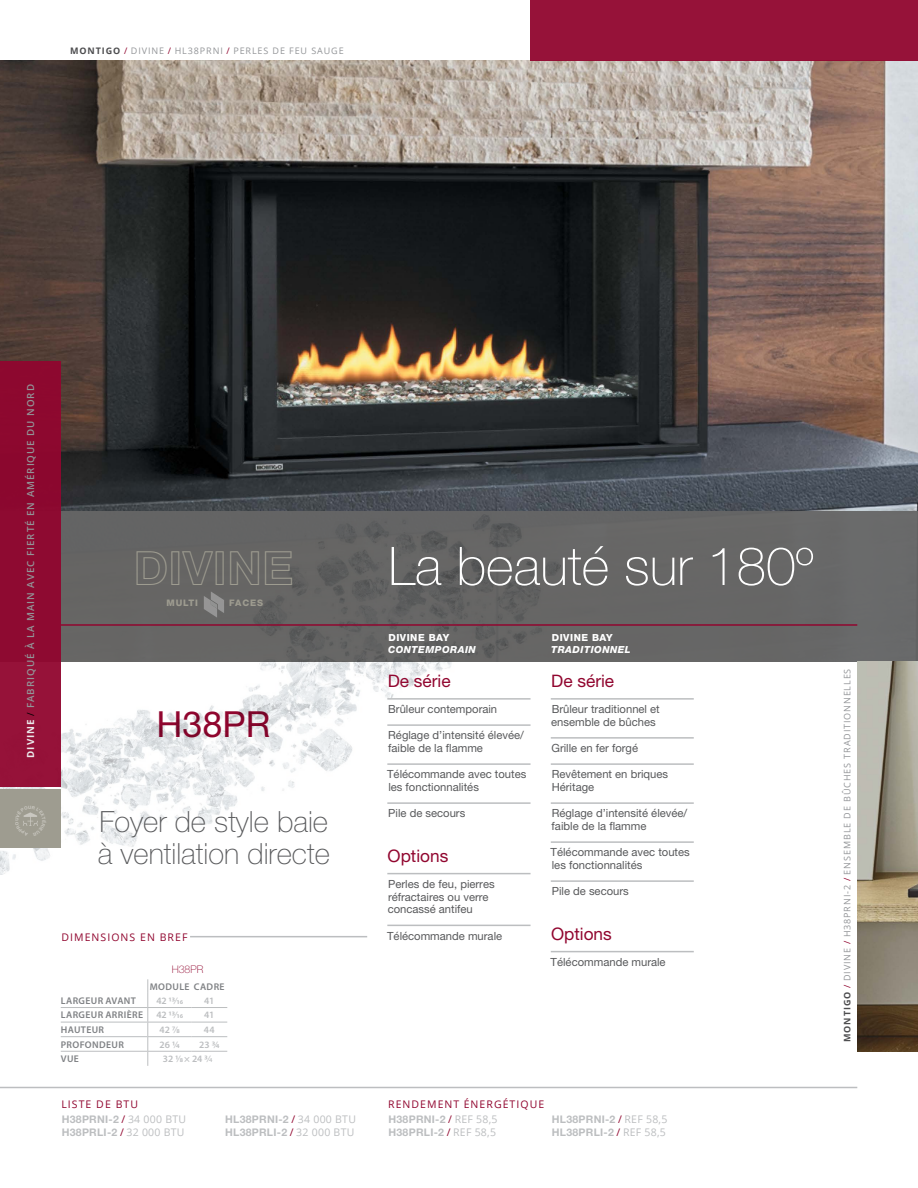
<style>
.page{position:relative;width:918px;height:1188px;background:#fff}
.page>*{position:absolute;margin:0;border:0;box-sizing:border-box;transform-origin:0 0}
.t1{font:100 53.25px "Helvetica Neue LT Pro";color:#fff}
.t2{font:47.25px "Helvetica Neue LT Pro Bd Ou";letter-spacing:.005em;color:#9e9c90}
.t3{font:36px "Helvetica Neue LT Pro";color:#91062f}
.t4{font:100 29.25px/32.2px "Helvetica Neue LT Pro";color:#58595b}
.t5{font:17.25px "Helvetica Neue LT Pro";color:#91062f}
.t6{font:11.25px/12.8px "Helvetica Neue LT Pro";color:#58595b}
.t7{font:700 10.5px "Helvetica Neue LT Pro";letter-spacing:.025em;color:#bcbec0}
.t8{font:10.5px "Open Sans";letter-spacing:.1em;color:#91062f}
.t9{font:100 10.5px "Helvetica Neue LT Pro";color:#91062f}
.t10{font:600 9.75px "Myriad Pro";letter-spacing:.04em;color:#808285}
.t11{font:600 9.75px "Open Sans";letter-spacing:.1em;color:#939598}
.t12{font:600 9.75px "Myriad Pro";letter-spacing:.02em;color:#bcbec0}
.t13{font:italic 800 9.75px "Helvetica Neue LT Pro";letter-spacing:.05em;color:#fff}
.t14{font:800 9.75px "Helvetica Neue LT Pro";letter-spacing:.05em;color:#fff}
.t15{font:9px "Open Sans";letter-spacing:.1em;color:#939598}
.t16{font:800 9px "Helvetica Neue LT Pro";letter-spacing:.1em;color:#9e9c90}
.s1{font-weight:700;color:#4d4d4f}
.s2{color:#91062f}
.s3{font-weight:700;color:#eaeaeb}
.s4{font-weight:400;color:#000}
.s5{font-weight:400}
.s6{font-family:"Open Sans";font-weight:400;color:#91062f}
.s7{font-family:"Open Sans";font-weight:400}
</style>
<div class="page">
<hr style="left:0;top:1087px;width:857px;height:1px;background:#bcbec0">
<img style="left:0;top:61px;width:918px;height:450px">
<div style="left:0;top:511px;width:918px;height:150px;background:#666"></div>
<img style="left:0;top:514px;width:560px;height:360px">
<img style="left:857px;top:661px;width:61px;height:390px">
<hr style="left:190px;top:936px;width:177px;height:1px;background:#bcbec0">
<hr style="left:61px;top:624px;width:796px;height:2px;background:#91062f">
<div style="left:530px;top:0;width:388px;height:61px;background:#961239"></div>
<hr style="left:61px;top:1007px;width:87px;height:1px;background:#bcbec0">
<hr style="left:148px;top:1007px;width:43px;height:1px;background:#bcbec0">
<hr style="left:191px;top:1007px;width:36px;height:1px;background:#bcbec0">
<hr style="left:61px;top:1022px;width:87px;height:1px;background:#bcbec0">
<hr style="left:148px;top:1022px;width:43px;height:1px;background:#bcbec0">
<hr style="left:191px;top:1022px;width:36px;height:1px;background:#bcbec0">
<hr style="left:61px;top:1036px;width:87px;height:1px;background:#bcbec0">
<hr style="left:148px;top:1036px;width:43px;height:1px;background:#bcbec0">
<hr style="left:191px;top:1036px;width:36px;height:1px;background:#bcbec0">
<hr style="left:61px;top:1051px;width:87px;height:1px;background:#bcbec0">
<hr style="left:148px;top:1051px;width:43px;height:1px;background:#bcbec0">
<hr style="left:191px;top:1051px;width:36px;height:1px;background:#bcbec0">
<svg style="left:147px;top:979px;width:1px;height:87px"></svg>
<svg style="left:204px;top:591px;width:20px;height:27px"></svg>
<hr style="left:387px;top:698px;width:144px;height:2px;background:#bcbec0">
<hr style="left:387px;top:724px;width:144px;height:2px;background:#bcbec0">
<hr style="left:387px;top:763px;width:144px;height:2px;background:#bcbec0">
<hr style="left:387px;top:802px;width:144px;height:2px;background:#bcbec0">
<hr style="left:387px;top:873px;width:144px;height:1px;background:#bcbec0">
<hr style="left:387px;top:925px;width:144px;height:1px;background:#bcbec0">
<hr style="left:551px;top:698px;width:143px;height:2px;background:#bcbec0">
<hr style="left:551px;top:737px;width:143px;height:2px;background:#bcbec0">
<hr style="left:551px;top:763px;width:143px;height:2px;background:#bcbec0">
<hr style="left:551px;top:802px;width:143px;height:2px;background:#bcbec0">
<hr style="left:551px;top:841px;width:143px;height:2px;background:#bcbec0">
<hr style="left:551px;top:880px;width:143px;height:2px;background:#bcbec0">
<hr style="left:551px;top:951px;width:143px;height:1px;background:#bcbec0">
<div style="left:0;top:361px;width:61px;height:426px;background:#91062f"></div>
<div style="left:0;top:790px;width:61px;height:58px;background:#9e9c90"></div>
<svg style="left:23px;top:812px;width:15px;height:14px"></svg>
<p class="t15" style="left:70px;top:45px;width:275px"><span class="s1">MONTIGO</span> <span class="s2">/</span> DIVINE <span class="s2">/</span> HL38PRNI <span class="s2">/</span> PERLES DE FEU SAUGE</p>
<p class="t11" style="left:24px;top:758px;width:375px;rotate:-90deg"><span class="s3">DIVINE</span> <span class="s4">/</span> FABRIQUÉ À LA MAIN AVEC FIERTÉ EN AMÉRIQUE DU NORD</p>
<h2 class="t2" style="left:134px;top:538px;width:161px">DIVINE</h2>
<p class="t16" style="left:166px;top:597px;width:33px">MULTI</p>
<p class="t16" style="left:229px;top:597px;width:35px">FACES</p>
<h3 class="t3" style="left:157px;top:702px;width:116px">H38PR</h3>
<h3 class="t4" style="left:98px;top:805px;width:234px">Foyer de style baie à ventilation directe</h3>
<p class="t8" style="left:62px;top:930px;width:127px">DIMENSIONS EN BREF</p>
<p class="t9" style="left:172px;top:964px;width:33px">H38PR</p>
<p class="t10" style="left:150px;top:980px;width:76px">MODULE CADRE</p>
<p class="t10" style="left:61px;top:994px;width:77px">LARGEUR AVANT</p>
<p class="t12" style="left:156px;top:994px;width:28px">42 13/16</p>
<p class="t12" style="left:204px;top:994px;width:12px">41</p>
<p class="t10" style="left:61px;top:1009px;width:84px">LARGEUR ARRIÈRE</p>
<p class="t12" style="left:156px;top:1009px;width:28px">42 13/16</p>
<p class="t12" style="left:204px;top:1009px;width:12px">41</p>
<p class="t10" style="left:61px;top:1024px;width:45px">HAUTEUR</p>
<p class="t12" style="left:160px;top:1024px;width:22px">42 7/8</p>
<p class="t12" style="left:204px;top:1024px;width:12px">44</p>
<p class="t10" style="left:61px;top:1038px;width:65px">PROFONDEUR</p>
<p class="t12" style="left:160px;top:1038px;width:22px">26 1/4</p>
<p class="t12" style="left:199px;top:1038px;width:22px">23 3/4</p>
<p class="t10" style="left:61px;top:1053px;width:20px">VUE</p>
<p class="t12" style="left:163px;top:1053px;width:51px">32 1/8 × 24 3/<span class="s5">4</span></p>
<h1 class="t1" style="left:388px;top:536px;width:427px">La beauté sur 180º</h1>
<p class="t14" style="left:389px;top:632px;width:62px">DIVINE BAY</p>
<p class="t13" style="left:388px;top:643px;width:89px">CONTEMPORAIN</p>
<h3 class="t5" style="left:388px;top:670px;width:64px">De série</h3>
<p class="t6" style="left:388px;top:703px;width:110px">Brûleur contemporain</p>
<p class="t6" style="left:388px;top:729px;width:137px">Réglage d’intensité élevée/ faible de la flamme</p>
<p class="t6" style="left:387px;top:768px;width:141px">Télécommande avec toutes les fonctionnalités</p>
<p class="t6" style="left:388px;top:807px;width:79px">Pile de secours</p>
<h3 class="t5" style="left:388px;top:845px;width:62px">Options</h3>
<p class="t6" style="left:388px;top:877px;width:109px">Perles de feu, pierres réfractaires ou verre concassé antifeu</p>
<p class="t6" style="left:387px;top:929px;width:117px">Télécommande murale</p>
<p class="t14" style="left:552px;top:632px;width:62px">DIVINE BAY</p>
<p class="t13" style="left:551px;top:643px;width:81px">TRADITIONNEL</p>
<h3 class="t5" style="left:551px;top:670px;width:64px">De série</h3>
<p class="t6" style="left:551px;top:703px;width:110px">Brûleur traditionnel et ensemble de bûches</p>
<p class="t6" style="left:552px;top:742px;width:88px">Grille en fer forgé</p>
<p class="t6" style="left:552px;top:768px;width:118px">Revêtement en briques<br>Héritage</p>
<p class="t6" style="left:552px;top:807px;width:137px">Réglage d’intensité élevée/ faible de la flamme</p>
<p class="t6" style="left:551px;top:846px;width:141px">Télécommande avec toutes les fonctionnalités</p>
<p class="t6" style="left:552px;top:885px;width:79px">Pile de secours</p>
<h3 class="t5" style="left:551px;top:923px;width:62px">Options</h3>
<p class="t6" style="left:551px;top:955px;width:117px">Télécommande murale</p>
<p class="t8" style="left:61px;top:1097px;width:78px">LISTE DE BTU</p>
<p class="t8" style="left:388px;top:1097px;width:158px">RENDEMENT ÉNERGÉTIQUE</p>
<p class="t7" style="left:62px;top:1126px;width:124px">H38PRLI-2 <span class="s6">/</span> <span class="s7">32 000 BTU</span></p>
<p class="t7" style="left:225px;top:1126px;width:131px">HL38PRLI-2 <span class="s6">/</span> <span class="s7">32 000 BTU</span></p>
<p class="t7" style="left:388px;top:1126px;width:109px">H38PRLI-2 <span class="s6">/</span> <span class="s7">REF 58,5</span></p>
<p class="t7" style="left:552px;top:1126px;width:116px">HL38PRLI-2 <span class="s6">/</span> <span class="s7">REF 58,5</span></p>
<p class="t7" style="left:62px;top:1113px;width:126px">H38PRNI-2 <span class="s6">/</span> <span class="s7">34 000 BTU</span></p>
<p class="t7" style="left:225px;top:1113px;width:132px">HL38PRNI-2 <span class="s6">/</span> <span class="s7">34 000 BTU</span></p>
<p class="t7" style="left:389px;top:1113px;width:111px">H38PRNI-2 <span class="s6">/</span> <span class="s7">REF 58,5</span></p>
<p class="t7" style="left:552px;top:1113px;width:117px">HL38PRNI-2 <span class="s6">/</span> <span class="s7">REF 58,5</span></p>
<p class="t15" style="left:841px;top:1042px;width:375px;rotate:-90deg"><span class="s1">MONTIGO</span> <span class="s2">/</span> DIVINE <span class="s2">/</span> H38PRNI-2 <span class="s2">/</span> ENSEMBLE DE BÛCHES TRADITIONNELLES</p>
</div>
